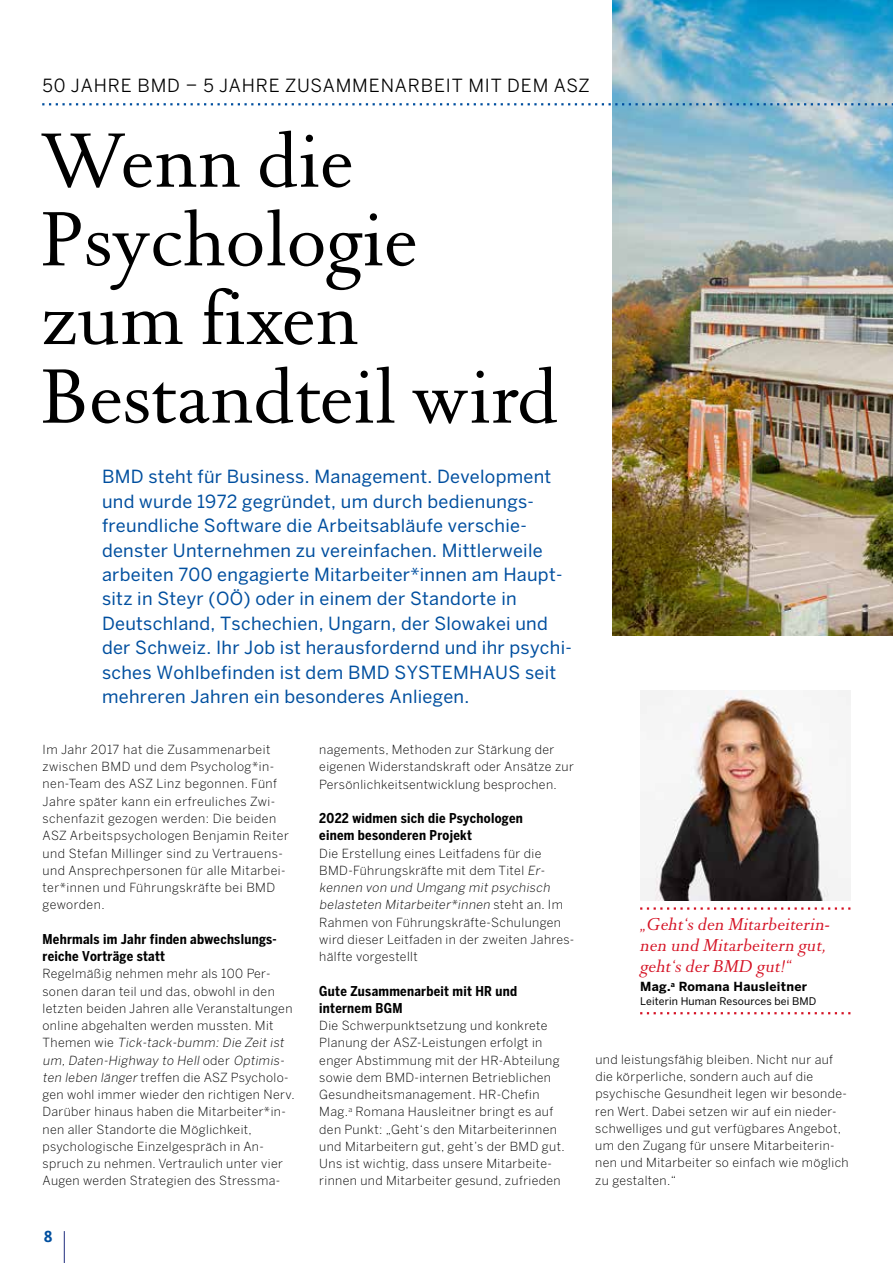
<style>
.page{position:relative;width:893px;height:1263px;background:#fff}
.page>*{position:absolute;margin:0;border:0;box-sizing:border-box;transform-origin:0 0}
.t1{font:80.55px/78.6px "DTL Romulus ST";letter-spacing:.005em;color:#000}
.t2{font:18px/24.5px "Benton Sans";letter-spacing:.015em;color:#004f9f}
.t3{font:italic 18px/21px "DTL Romulus ST";letter-spacing:.01em;color:#d51224}
.t4{font:18px "Benton Sans";letter-spacing:.05em;color:#000}
.t5{font:700 condensed 15px "Benton Sans";color:#004f9f}
.t6{font:700 condensed 13.5px/17.2px "Benton Sans";letter-spacing:.02em;color:#000}
.t7{font:300 12.45px/17.2px "Benton Sans";letter-spacing:.03em;color:#000}
.t8{font:700 12.45px "Benton Sans";letter-spacing:.02em;color:#000}
.t9{font:10.5px "Benton Sans";letter-spacing:.01em;color:#000}
.s1{font-style:italic}
</style>
<div class="page">
<img style="left:612px;top:0;width:281px;height:636px">
<hr style="left:64px;top:1231px;width:1px;height:32px;background:#283583">
<svg style="left:42px;top:103px;width:851px;height:2px"></svg>
<img style="left:640px;top:690px;width:210px;height:210px">
<svg style="left:640px;top:907px;width:210px;height:3px"></svg>
<svg style="left:640px;top:1012px;width:210px;height:2px"></svg>
<h2 class="t4" style="left:43px;top:74px;width:549px">50 JAHRE BMD – 5 JAHRE ZUSAMMENARBEIT MIT DEM ASZ</h2>
<h1 class="t1" style="left:41px;top:123px;width:518px">Wenn die<br>Psychologie zum fixen<br>Bestandteil wird</h1>
<p class="t2" style="left:102px;top:464px;width:471px">BMD steht für Business. Management. Development und wurde 1972 gegründet, um durch bedienungs&shy;freundliche Software die Arbeitsabläufe verschie&shy;denster Unternehmen zu vereinfachen. Mittlerweile arbeiten 700 engagierte Mitarbeiter*innen am Haupt&shy;sitz in Steyr (OÖ) oder in einem der Standorte in Deutschland, Tschechien, Ungarn, der Slowakei und der Schweiz. Ihr Job ist herausfordernd und ihr psychi&shy;sches Wohlbefinden ist dem BMD SYSTEMHAUS seit mehreren Jahren ein besonderes Anliegen.</p>
<p class="t7" style="left:43px;top:741px;width:248px">Im Jahr 2017 hat die Zusammenarbeit zwischen BMD und dem Psycholog*in&shy;nen-Team des ASZ Linz begonnen. Fünf Jahre später kann ein erfreuliches Zwi&shy;schenfazit gezogen werden: Die beiden ASZ Arbeitspsychologen Benjamin Reiter und Stefan Millinger sind zu Vertrauens&shy;und Ansprechpersonen für alle Mitarbei&shy;ter*innen und Führungskräfte bei BMD geworden.</p>
<p class="t6" style="left:43px;top:930px;width:236px">Mehrmals im Jahr finden abwechslungs&shy;reiche Vorträge statt</p>
<p class="t7" style="left:43px;top:965px;width:254px">Regelmäßig nehmen mehr als 100 Per&shy;sonen daran teil und das, obwohl in den letzten beiden Jahren alle Veranstaltungen online abgehalten werden mussten. Mit<br>T h e m e n w i e <span class="s1">Tick-tack-bumm: Die Zeit ist um,Daten-Highway to Hell</span> o d e r <span class="s1">Optimis&shy;ten leben länger</span> treffen die ASZ Psycholo&shy;gen wohl immer wieder den richtigen Nerv.<br>Darüber hinaus haben die Mitarbeiter*in&shy;nen aller Standorte die Möglichkeit, psychologische Einzelgespräch in An&shy;spruch zu nehmen. Vertraulich unter vier Augen werden Strategien des Stressma-</p>
<p class="t5" style="left:44px;top:1228px;width:10px">8</p>
<p class="t7" style="left:319px;top:741px;width:256px">nagements, Methoden zur Stärkung der eigenen Widerstandskraft oder Ansätze zur<br>Persönlichkeitsentwicklung besprochen.</p>
<p class="t6" style="left:319px;top:809px;width:205px">2022 widmen sich die Psychologen einem besonderen Projekt</p>
<p class="t7" style="left:319px;top:844px;width:257px">Die Erstellung eines Leitfadens für die BMD-Führungskräfte mit dem Titel <span class="s1">Er&shy;kennen von und Umgang mit psychisch belasteten Mitarbeiter*innen</span> st e h t a n . I m Rahmen von Führungskräfte-Schulungen wird dieser Leitfaden in der zweiten Jahres&shy;hälfte vorgestellt</p>
<p class="t6" style="left:319px;top:982px;width:199px">Gute Zusammenarbeit mit HR und internem BGM</p>
<p class="t7" style="left:319px;top:1017px;width:247px">Die Schwerpunktsetzung und konkrete Planung der ASZ-Leistungen erfolgt in enger Abstimmung mit der HR-Abteilung sowie dem BMD-internen Betrieblichen Gesundheitsmanagement. HR-Chefin Mag.<sup>a</sup> Romana Hausleitner bringt es auf den Punkt: „Geht‘s den Mitarbeiterinnen und Mitarbeitern gut, geht’s der BMD gut.<br>Uns ist wichtig, dass unsere Mitarbeite&shy;rinnen und Mitarbeiter gesund, zufrieden</p>
<h2 class="t3" style="left:640px;top:914px;width:191px">„Geht‘s den Mitarbeiterin&shy;nen und Mitarbeitern gut, geht‘s der BMD gut!“</h2>
<p class="t8" style="left:640px;top:979px;width:168px">Mag.<sup>a</sup> Romana Hausleitner</p>
<p class="t9" style="left:640px;top:995px;width:178px">Leiterin Human Resources bei BMD</p>
<p class="t7" style="left:595px;top:1051px;width:255px">und leistungsfähig bleiben. Nicht nur auf die körperliche, sondern auch auf die psychische Gesundheit legen wir besonde&shy;ren Wert. Dabei setzen wir auf ein nieder&shy;schwelliges und gut verfügbares Angebot, um den Zugang für unsere Mitarbeiterin&shy;nen und Mitarbeiter so einfach wie möglich zu gestalten.“</p>
</div>
